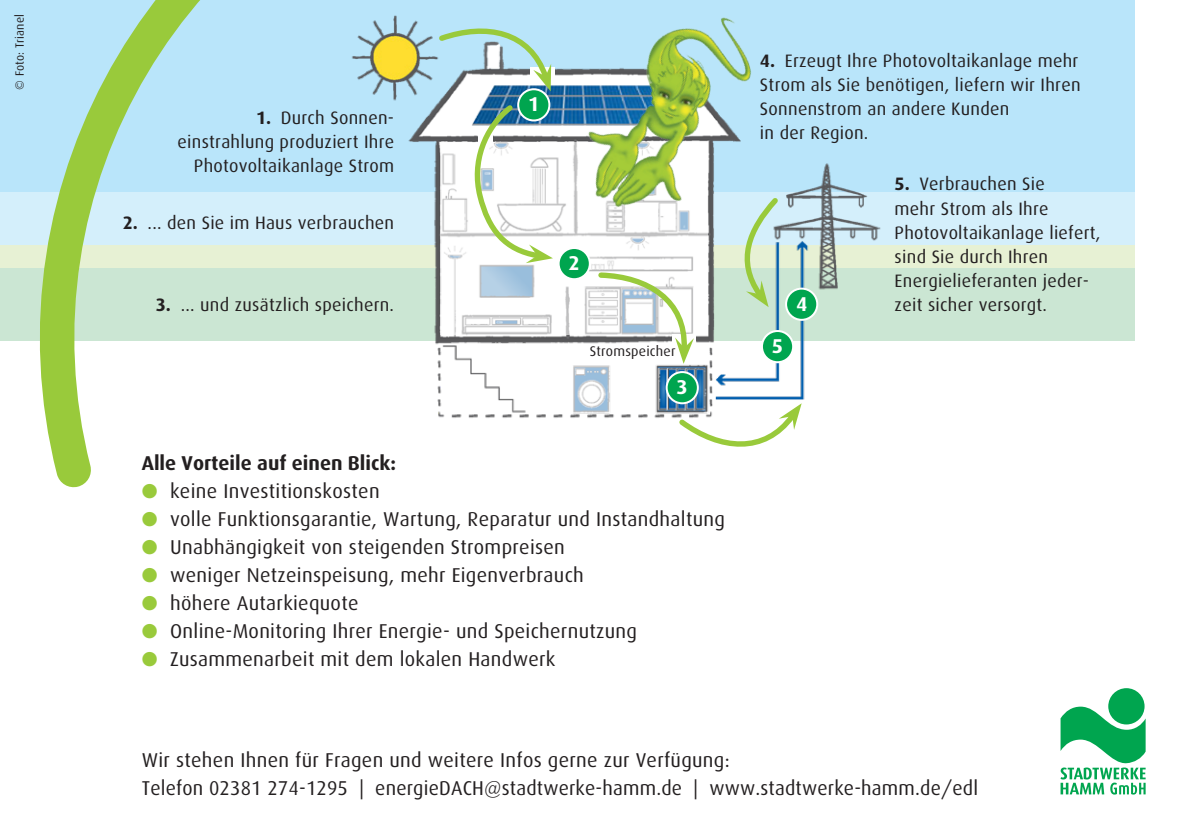
<style>
.page{position:relative;width:1191px;height:840px;background:#fff}
.page>*{position:absolute;margin:0;border:0;box-sizing:border-box;transform-origin:0 0}
.t1{font:20px/28px "Dax";letter-spacing:.015em;color:#231f20}
.t2{font:700 20px "Dax";color:#231f20}
.t3{font:700 20px "Dax";color:#fff}
.t4{font:18px/24px "Dax";letter-spacing:.015em;color:#231f20}
.t5{font:14px "Dax";letter-spacing:.015em;color:#231f20}
.t6{font:12px "Dax";letter-spacing:.015em;color:#231f20}
.s1{font-weight:700}
.s2{color:#99ca3b}
</style>
<div class="page">
<div style="left:0;top:0;width:1134px;height:340px;background:#d4effb"></div>
<div style="left:0;top:0;width:1134px;height:191px;background:#b9e5fa"></div>
<div style="left:0;top:244px;width:1134px;height:96px;background:#e7f1d4"></div>
<div style="left:0;top:268px;width:1134px;height:72px;background:#cbe6d3"></div>
<svg style="left:0;top:0;width:252px;height:488px"></svg>
<img style="left:399px;top:91px;width:485px;height:327px">
<img style="left:352px;top:15px;width:92px;height:90px">
<svg style="left:674px;top:403px;width:127px;height:44px"></svg>
<svg style="left:441px;top:142px;width:267px;height:192px;background:#eff2f5"></svg>
<div style="left:672px;top:334px;width:24px;height:9px;background:#fff"></div>
<svg style="left:595px;top:269px;width:99px;height:94px"></svg>
<svg style="left:435px;top:23px;width:109px;height:68px"></svg>
<svg style="left:471px;top:100px;width:82px;height:163px;background:#d7e2d9"></svg>
<div style="left:666px;top:372px;width:32px;height:31px;background:#00a54f;border-radius:50%"></div>
<div style="left:665px;top:371px;width:34px;height:33px;border:2px solid #fff;border-radius:50%"></div>
<div style="left:786px;top:288px;width:31px;height:31px;background:#00a54f;border-radius:50%"></div>
<div style="left:785px;top:287px;width:33px;height:33px;border:2px solid #fff;border-radius:50%"></div>
<div style="left:762px;top:331px;width:31px;height:31px;background:#00a54f;border-radius:50%"></div>
<div style="left:761px;top:330px;width:33px;height:33px;border:2px solid #fff;border-radius:50%"></div>
<div style="left:518px;top:89px;width:31px;height:31px;background:#00a54f;border-radius:50%"></div>
<div style="left:517px;top:88px;width:33px;height:33px;border:2px solid #fff;border-radius:50%"></div>
<div style="left:558px;top:248px;width:32px;height:31px;background:#00a54f;border-radius:50%"></div>
<div style="left:557px;top:247px;width:34px;height:33px;border:2px solid #fff;border-radius:50%"></div>
<svg style="left:736px;top:246px;width:46px;height:61px"></svg>
<svg style="left:567px;top:361px;width:51px;height:51px"></svg>
<img style="left:544px;top:17px;width:242px;height:229px">
<div style="left:1108px;top:687px;width:36px;height:37px;background:#00a54f;border-radius:50%"></div>
<svg style="left:1060px;top:706px;width:85px;height:88px"></svg>
<p class="t6" style="left:13px;top:90px;width:77px;rotate:-90deg">© Foto: Trianel</p>
<p class="t4" style="left:177px;top:105px;width:218px;text-align:right"><span class="s1">1.</span> Durch Sonnen&shy;einstrahlung produziert Ihre<br>Photovoltaikanlage Strom</p>
<p class="t4" style="left:123px;top:210px;width:273px"><span class="s1">2.</span> ... den Sie im Haus verbrauchen</p>
<p class="t4" style="left:156px;top:292px;width:240px"><span class="s1">3.</span> ... und zusätzlich speichern.</p>
<p class="t3" style="left:528px;top:93px;width:13px">1</p>
<p class="t3" style="left:568px;top:252px;width:13px">2</p>
<p class="t5" style="left:590px;top:343px;width:87px">Stromspeicher</p>
<p class="t3" style="left:676px;top:376px;width:13px">3</p>
<p class="t2" style="left:142px;top:451px;width:256px">Alle Vorteile auf einen Blick:</p>
<p class="t1" style="left:142px;top:477px;width:239px"><span class="s2">●</span> keine Investitionskosten</p>
<p class="t1" style="left:142px;top:505px;width:585px"><span class="s2">●</span> volle Funktionsgarantie, Wartung, Reparatur und Instandhaltung</p>
<p class="t1" style="left:142px;top:533px;width:424px"><span class="s2">●</span> Unabhängigkeit von steigenden Strompreisen</p>
<p class="t1" style="left:142px;top:561px;width:443px"><span class="s2">●</span> weniger Netzeinspeisung, mehr Eigenverbrauch</p>
<p class="t1" style="left:142px;top:589px;width:218px"><span class="s2">●</span> höhere Autarkiequote</p>
<p class="t1" style="left:142px;top:617px;width:497px"><span class="s2">●</span> Online-Monitoring Ihrer Energie- und Speichernutzung</p>
<p class="t1" style="left:142px;top:645px;width:415px"><span class="s2">●</span> Zusammenarbeit mit dem lokalen Handwerk</p>
<p class="t4" style="left:760px;top:49px;width:322px"><span class="s1">4.</span> Erzeugt Ihre Photovoltaikanlage mehr<br>Strom als Sie benötigen, liefern wir Ihren<br>Sonnenstrom an andere Kunden<br>in der Region.</p>
<p class="t4" style="left:894px;top:172px;width:207px"><span class="s1">5.</span> Verbrauchen Sie<br>mehr Strom als Ihre<br>Photovoltaikanlage liefert, sind Sie durch Ihren<br>Energielieferanten jeder&shy;zeit sicher versorgt.</p>
<p class="t3" style="left:796px;top:292px;width:13px">4</p>
<p class="t3" style="left:772px;top:335px;width:13px">5</p>
<p class="t1" style="left:142px;top:745px;width:838px">Wir stehen Ihnen für Fragen und weitere Infos gerne zur Verfügung:<br>Telefon 02381 274-1295 | energieDACH@stadtwerke-hamm.de | www.stadtwerke-hamm.de/edl</p>
</div>
